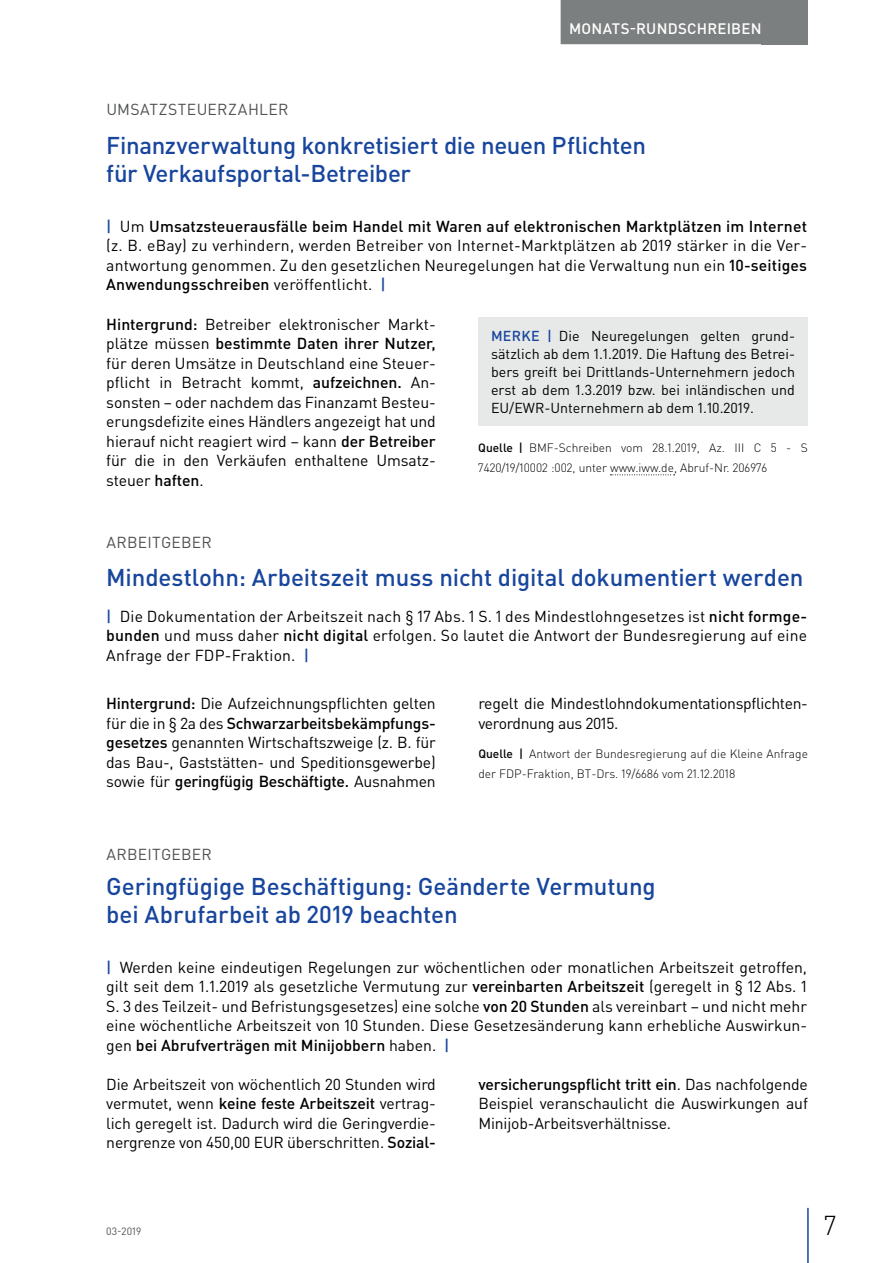
<style>
.page{position:relative;width:893px;height:1263px;background:#fff}
.page>*{position:absolute;margin:0;border:0;box-sizing:border-box;transform-origin:0 0}
.t1{font:300 27px "DIN Pro";color:#000002}
.t2{font:500 24px/28.5px "DIN Pro";letter-spacing:-.005em;color:#18469d}
.t3{font:15.75px/19.5px "DIN Pro";letter-spacing:-.01em;color:#000002;text-align:justify}
.t4{font:15.75px "DIN Pro";letter-spacing:.015em;color:#4f5152}
.t5{font:500 15px "DIN Pro";letter-spacing:.015em;color:#fff}
.t6{font:14.25px/18px "DIN Pro";color:#000002;text-align:justify}
.t7{font:300 12px/19.5px "DIN Pro";color:#000002}
.t8{font:10.5px "DIN Pro";color:#4f5152}
.s1{font-weight:500;color:#18469d}
.s2{font-weight:500}
</style>
<div class="page">
<div style="left:762px;top:0;width:46px;height:44px;background:#7c7f7f"></div>
<hr style="left:807px;top:1208px;width:2px;height:55px;background:#18469d">
<div style="left:561px;top:0;width:209px;height:44px;background:#7c7f7f"></div>
<svg style="left:611px;top:474px;width:64px;height:1px"></svg>
<div style="left:478px;top:318px;width:330px;height:108px;background:#e6e9e8"></div>
<p class="t5" style="left:569px;top:18px;width:194px">MONATS-RUNDSCHREIBEN</p>
<p class="t4" style="left:106px;top:98px;width:184px">UMSATZSTEUERZAHLER</p>
<h2 class="t2" style="left:106px;top:130px;width:541px">Finanzverwaltung konkretisiert die neuen Pflichten für Verkaufsportal-Betreiber</h2>
<p class="t3" style="left:106px;top:216px;width:702px"><span class="s1">|</span> Um <span class="s2">Umsatzsteuerausfälle beim Handel mit Waren auf elektronischen Marktplätzen im Internet </span>(z. B. eBay) zu verhindern, werden Betreiber von Internet-Marktplätzen ab 2019 stärker in die Ver&shy;antwortung genommen. Zu den gesetzlichen Neuregelungen hat die Verwaltung nun ein <span class="s2">10-seitiges Anwendungsschreiben</span> veröffentlicht. <span class="s1">|</span></p>
<p class="t3" style="left:106px;top:314px;width:331px"><span class="s2">Hintergrund:</span> Betreiber elektronischer Markt&shy;plätze müssen <span class="s2">bestimmte Daten ihrer Nutzer, </span>für deren Umsätze in Deutschland eine Steuer&shy;pflicht in Betracht kommt, <span class="s2">aufzeichnen.</span> An&shy;sonsten – oder nachdem das Finanzamt Besteu&shy;erungsdefizite eines Händlers angezeigt hat und hierauf nicht reagiert wird – kann <span class="s2">der Betreiber </span>für die in den Verkäufen enthaltene Umsatz&shy;steuer <span class="s2">haften</span>.</p>
<p class="t6" style="left:491px;top:327px;width:306px"><span class="s1">MERKE |</span> Die Neuregelungen gelten grund&shy;sätzlich ab dem 1.1.2019. Die Haftung des Betrei&shy;bers greift bei Drittlands-Unternehmern jedoch erst ab dem 1.3.2019 bzw. bei inländischen und EU/EWR-Unternehmern ab dem 1.10.2019.</p>
<p class="t7" style="left:478px;top:438px;width:331px"><span class="s2">Quelle |</span> BMF-Schreiben vom 28.1.2019, Az. III C 5 - S<br>7420/19/10002 :002, unter www.iww.de, Abruf-Nr. 206976</p>
<p class="t4" style="left:106px;top:532px;width:107px">ARBEITGEBER</p>
<h2 class="t2" style="left:106px;top:562px;width:699px">Mindestlohn: Arbeitszeit muss nicht digital dokumentiert werden</h2>
<p class="t3" style="left:106px;top:606px;width:702px"><span class="s1">|</span> Die Dokumentation der Arbeitszeit nach § 17 Abs. 1 S. 1 des Mindestlohngesetzes ist <span class="s2">nicht formge&shy;bunden</span> und muss daher <span class="s2">nicht digital</span> erfolgen. So lautet die Antwort der Bundesregierung auf eine Anfrage der FDP-Fraktion. <span class="s1">|</span></p>
<p class="t3" style="left:106px;top:693px;width:331px"><span class="s2">Hintergrund:</span> Die Aufzeichnungspflichten gelten für die in § 2a des <span class="s2">Schwarzarbeitsbekämpfungs&shy;gesetzes</span> genannten Wirtschaftszweige (z. B. für das Bau-, Gaststätten- und Speditionsgewerbe) sowie für <span class="s2">geringfügig Beschäftigte.</span> Ausnahmen</p>
<p class="t3" style="left:478px;top:693px;width:331px">regelt die Mindestlohndokumentationspflichten&shy;verordnung aus 2015.</p>
<p class="t7" style="left:478px;top:744px;width:331px"><span class="s2">Quelle |</span> Antwort der Bundesregierung auf die Kleine Anfrage der FDP-Fraktion, BT-Drs. 19/6686 vom 21.12.2018</p>
<p class="t4" style="left:106px;top:844px;width:107px">ARBEITGEBER</p>
<h2 class="t2" style="left:106px;top:871px;width:551px">Geringfügige Beschäftigung: Geänderte Vermutung bei Abrufarbeit ab 2019 beachten</h2>
<p class="t3" style="left:106px;top:957px;width:702px"><span class="s1">|</span> Werden keine eindeutigen Regelungen zur wöchentlichen oder monatlichen Arbeitszeit getroffen, gilt seit dem 1.1.2019 als gesetzliche Vermutung zur <span class="s2">vereinbarten Arbeitszeit</span> (geregelt in § 12 Abs. 1<br>S. 3 des Teilzeit- und Befristungsgesetzes) eine solche <span class="s2">von 20 Stunden</span> als vereinbart – und nicht mehr eine wöchentliche Arbeitszeit von 10 Stunden. Diese Gesetzesänderung kann erhebliche Auswirkun&shy;gen <span class="s2">bei Abrufverträgen mit Minijobbern</span> haben. <span class="s1">|</span></p>
<p class="t3" style="left:106px;top:1074px;width:331px">Die Arbeitszeit von wöchentlich 20 Stunden wird vermutet, wenn <span class="s2">keine feste Arbeitszeit</span> vertrag&shy;lich geregelt ist. Dadurch wird die Geringverdie&shy;nergrenze von 450,00 EUR überschritten. <span class="s2">Sozial-</span></p>
<p class="t3" style="left:478px;top:1074px;width:331px"><span class="s2">versicherungspflicht tritt ein</span>. Das nachfolgende Beispiel veranschaulicht die Auswirkungen auf Minijob-Arbeitsverhältnisse.</p>
<p class="t8" style="left:106px;top:1224px;width:36px">03-2019</p>
<h1 class="t1" style="left:824px;top:1207px;width:14px">7</h1>
</div>
